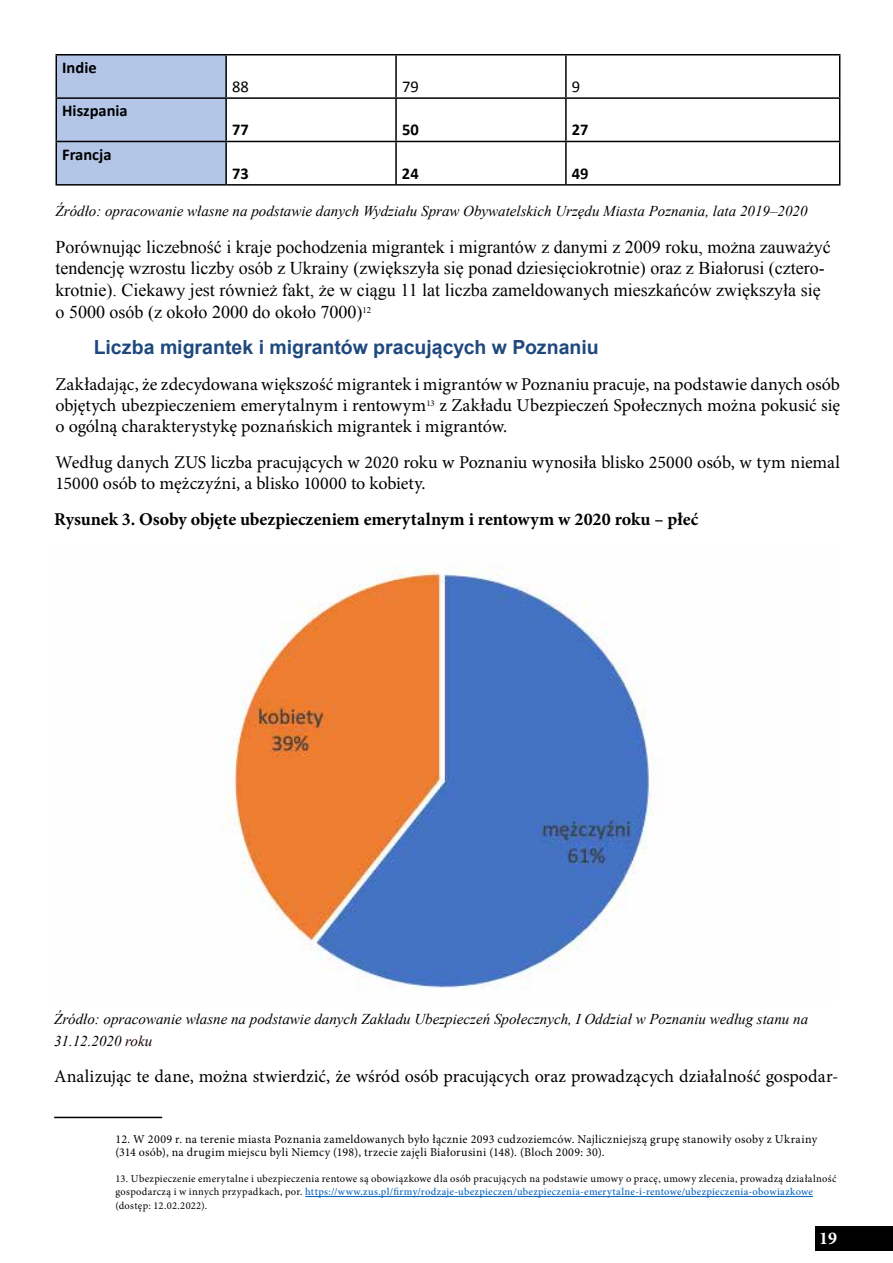
<style>
.page{position:relative;width:893px;height:1263px;background:#fff}
.page>*{position:absolute;margin:0;border:0;box-sizing:border-box;transform-origin:0 0}
.t1{font:700 19.5px "Arial";color:#1f497d}
.t2{font:18px/21px "Minion Pro";color:#000;text-align:justify}
.t3{font:18px/21.6px "Times New Roman";color:#000}
.t4{font:700 18px "Minion Pro";letter-spacing:-.005em;color:#000}
.t5{font:700 18px "Minion Pro";color:#fff}
.t6{font:700 16.5px "Calibri";color:#000}
.t7{font:16.5px "Calibri";color:#000}
.t8{font:italic 15px/21.6px "Times New Roman";color:#000}
.t9{font:12px/13.5px "Minion Pro";letter-spacing:.025em;color:#000}
.t10{font:10.5px/13.5px "Minion Pro";letter-spacing:.03em;color:#000}
.s1{color:#1f0003}
.s2{font-weight:500;color:#0563c1}
</style>
<div class="page">
<div style="left:815px;top:1226px;width:78px;height:24px;background:#000"></div>
<div style="left:57px;top:56px;width:168px;height:128px;background:#b4c6e7"></div>
<hr style="left:56px;top:54px;width:170px;height:2px;background:#000">
<hr style="left:226px;top:54px;width:170px;height:2px;background:#000">
<hr style="left:396px;top:54px;width:170px;height:2px;background:#000">
<hr style="left:566px;top:54px;width:274px;height:2px;background:#000">
<hr style="left:56px;top:97px;width:170px;height:2px;background:#000">
<hr style="left:226px;top:97px;width:170px;height:2px;background:#000">
<hr style="left:396px;top:97px;width:170px;height:2px;background:#000">
<hr style="left:566px;top:97px;width:274px;height:2px;background:#000">
<hr style="left:56px;top:141px;width:170px;height:1px;background:#000">
<hr style="left:226px;top:141px;width:170px;height:1px;background:#000">
<hr style="left:396px;top:141px;width:170px;height:1px;background:#000">
<hr style="left:566px;top:141px;width:274px;height:1px;background:#000">
<hr style="left:56px;top:184px;width:170px;height:2px;background:#000">
<hr style="left:226px;top:184px;width:170px;height:2px;background:#000">
<hr style="left:396px;top:184px;width:170px;height:2px;background:#000">
<hr style="left:566px;top:184px;width:274px;height:2px;background:#000">
<hr style="left:56px;top:56px;width:1px;height:41px;background:#000">
<hr style="left:56px;top:99px;width:1px;height:42px;background:#000">
<hr style="left:56px;top:142px;width:1px;height:42px;background:#000">
<hr style="left:225px;top:56px;width:2px;height:41px;background:#000">
<hr style="left:395px;top:56px;width:2px;height:41px;background:#000">
<hr style="left:565px;top:56px;width:2px;height:41px;background:#000">
<hr style="left:839px;top:56px;width:1px;height:41px;background:#000">
<hr style="left:225px;top:99px;width:2px;height:42px;background:#000">
<hr style="left:395px;top:99px;width:2px;height:42px;background:#000">
<hr style="left:565px;top:99px;width:2px;height:42px;background:#000">
<hr style="left:839px;top:99px;width:1px;height:42px;background:#000">
<hr style="left:225px;top:142px;width:2px;height:42px;background:#000">
<hr style="left:395px;top:142px;width:2px;height:42px;background:#000">
<hr style="left:565px;top:142px;width:2px;height:42px;background:#000">
<hr style="left:839px;top:142px;width:1px;height:42px;background:#000">
<hr style="left:54px;top:1117px;width:108px;height:1px;background:#000">
<hr style="left:305px;top:1196px;width:508px;height:1px;background:#0563c1">
<img style="left:225px;top:564px;width:429px;height:426px">
<p class="t6" style="left:62px;top:57px;width:36px">Indie</p>
<p class="t6" style="left:62px;top:100px;width:67px">Hiszpania</p>
<p class="t6" style="left:62px;top:144px;width:51px">Francja</p>
<p class="t7" style="left:232px;top:76px;width:18px">88</p>
<p class="t7" style="left:402px;top:76px;width:18px">79</p>
<p class="t7" style="left:572px;top:76px;width:10px">9</p>
<p class="t6" style="left:232px;top:119px;width:18px">77</p>
<p class="t6" style="left:402px;top:119px;width:18px">50</p>
<p class="t6" style="left:572px;top:119px;width:18px">27</p>
<p class="t6" style="left:232px;top:163px;width:18px">73</p>
<p class="t6" style="left:402px;top:163px;width:18px">24</p>
<p class="t6" style="left:572px;top:163px;width:18px">49</p>
<p class="t8" style="left:56px;top:200px;width:753px">Źródło: opracowanie własne na podstawie danych Wydziału Spraw Obywatelskich Urzędu Miasta Poznania, lata 2019–2020</p>
<p class="t3" style="left:56px;top:236px;width:777px">Porównując liczebność i kraje pochodzenia migrantek i migrantów z danymi z 2009 roku, można zauważyć tendencję wzrostu liczby osób z Ukrainy (zwiększyła się ponad dziesięciokrotnie) oraz z Białorusi (cztero&shy;krotnie). Ciekawy jest również fakt, że w ciągu 11 lat liczba zameldowanych mieszkańców zwiększyła się o 5000 osób (z około 2000 do około 7000)<sup>12</sup></p>
<p class="t1" style="left:94px;top:334px;width:506px">Liczba migrantek i migrantów pracujących w Poznaniu</p>
<p class="t2" style="left:56px;top:373px;width:786px">Zakładając, że zdecydowana większość migrantek i migrantów w Poznaniu pracuje, na podstawie danych osób objętych ubezpieczeniem emerytalnym i rentowym<sup>13</sup> z Zakładu Ubezpieczeń Społecznych można pokusić się o ogólną charakterystykę poznańskich migrantek i migrantów.</p>
<p class="t2" style="left:56px;top:451px;width:786px">Według danych ZUS liczba pracujących w 2020 roku w Poznaniu wynosiła blisko 25000 osób, w tym niemal<br>15000 osób to mężczyźni, a blisko 10000 to kobiety.</p>
<p class="t4" style="left:54px;top:506px;width:646px">Rysunek 3. Osoby objęte ubezpieczeniem emerytalnym i rentowym w 2020 roku – płeć</p>
<p class="t8" style="left:54px;top:1008px;width:756px">Źródło: opracowanie własne na podstawie danych Zakładu Ubezpieczeń Społecznych, I Oddział w Poznaniu według stanu na<br>31.12.2020 <span class="s1">roku</span></p>
<p class="t2" style="left:54px;top:1066px;width:786px">Analizując te dane, można stwierdzić, że wśród osób pracujących oraz prowadzących działalność gospodar-</p>
<p class="t9" style="left:116px;top:1132px;width:703px">12. W 2009 r. na terenie miasta Poznania zameldowanych było łącznie 2093 cudzoziemców. Najliczniejszą grupę stanowiły osoby z Ukrainy (314 osób), na drugim miejscu byli Niemcy (198), trzecie zajęli Białorusini (148). (Bloch 2009: 30).</p>
<p class="t10" style="left:116px;top:1172px;width:722px">13. Ubezpieczenie emerytalne i ubezpieczenia rentowe są obowiązkowe dla osób pracujących na podstawie umowy o pracę, umowy zlecenia, prowadzą działalność gospodarczą i w innych przypadkach, por. <span class="s2">https://www.zus.pl/firmy/rodzaje-ubezpieczen/ubezpieczenia-emerytalne-i-rentowe/ubezpieczenia-obowiazkowe </span>(dostęp: 12.02.2022).</p>
<p class="t5" style="left:819px;top:1226px;width:19px">19</p>
</div>
